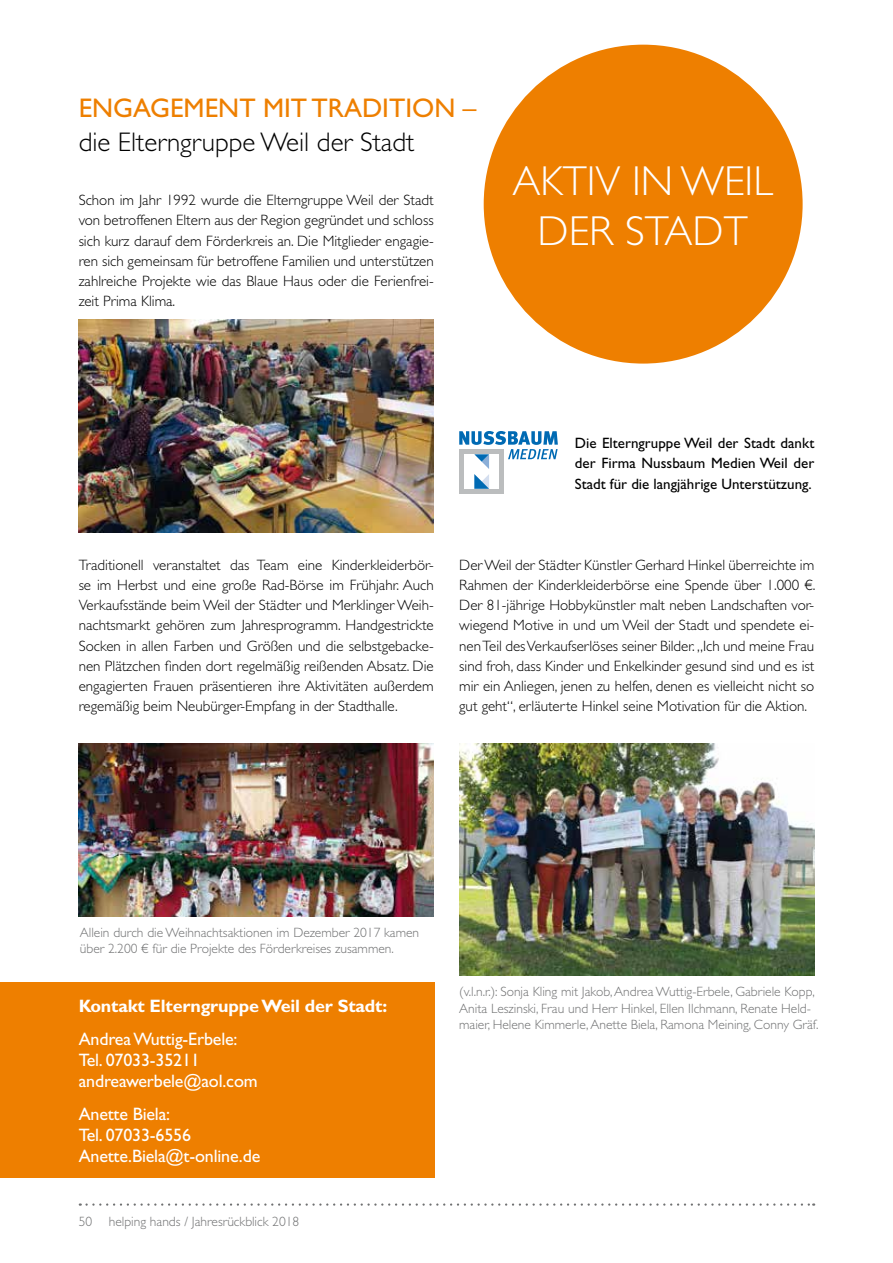
<style>
.page{position:relative;width:893px;height:1263px;background:#fff}
.page>*{position:absolute;margin:0;border:0;box-sizing:border-box;transform-origin:0 0}
.t1{font:300 42px/50.4px "Gill Sans";color:#fff;text-align:center}
.t2{font:300 27px "Gill Sans";color:#000}
.t3{font:27px "Gill Sans";color:#ee7f00}
.t4{font:18px/21px "Gill Sans";letter-spacing:-.01em;color:#fff}
.t5{font:700 18px "Gill Sans";letter-spacing:-.01em;color:#fff}
.t6{font:300 15px/20.2px "Gill Sans";color:#000;text-align:justify}
.t7{font:15px/20.2px "Gill Sans";color:#000;text-align:justify}
.t8{font:300 13.5px/16.5px "Gill Sans";color:#707172}
</style>
<div class="page">
<svg style="left:87px;top:1203px;width:727px;height:3px"></svg>
<div style="left:484px;top:45px;width:319px;height:319px;background:#ee7f00;border-radius:50%"></div>
<div style="left:459px;top:449px;width:45px;height:45px;background:#bbbdbe"></div>
<svg style="left:459px;top:431px;width:99px;height:58px"></svg>
<div style="left:0;top:982px;width:435px;height:196px;background:#ee7f00"></div>
<img style="left:79px;top:743px;width:355px;height:173px">
<img style="left:79px;top:320px;width:355px;height:212px">
<img style="left:459px;top:743px;width:355px;height:233px">
<h2 class="t3" style="left:79px;top:92px;width:399px">ENGAGEMENT MIT TRADITION –</h2>
<h2 class="t2" style="left:79px;top:127px;width:337px">die Elterngruppe Weil der Stadt</h2>
<p class="t6" style="left:79px;top:190px;width:357px">Schon im Jahr 1992 wurde die Elterngruppe Weil der Stadt von betroffenen Eltern aus der Region gegründet und schloss sich kurz darauf dem Förderkreis an. Die Mitglieder engagie&shy;ren sich gemeinsam für betroffene Familien und unterstützen zahlreiche Projekte wie das Blaue Haus oder die Ferienfrei&shy;zeit Prima Klima.</p>
<h1 class="t1" style="left:512px;top:156px;width:262px">AKTIV IN WEIL<br>DER STADT</h1>
<p class="t7" style="left:575px;top:433px;width:241px">Die Elterngruppe Weil der Stadt dankt der Firma Nussbaum Medien Weil der Stadt für die langjährige Unterstützung.</p>
<p class="t6" style="left:79px;top:555px;width:357px">Traditionell veranstaltet das Team eine Kinderkleiderbör&shy;se im Herbst und eine große Rad-Börse im Frühjahr. Auch Verkaufsstände beim Weil der Städter und Merklinger Weih&shy;nachtsmarkt gehören zum Jahresprogramm. Handgestrickte Socken in allen Farben und Größen und die selbstgebacke&shy;nen Plätzchen finden dort regelmäßig reißenden Absatz. Die engagierten Frauen präsentieren ihre Aktivitäten außerdem regemäßig beim Neubürger-Empfang in der Stadthalle.</p>
<p class="t6" style="left:459px;top:555px;width:358px">Der Weil der Städter Künstler Gerhard Hinkel überreichte im Rahmen der Kinderkleiderbörse eine Spende über 1.000 €.<br>Der 81-jährige Hobbykünstler malt neben Landschaften vor&shy;wiegend Motive in und um Weil der Stadt und spendete ei&shy;nen Teil des Verkaufserlöses seiner Bilder. „Ich und meine Frau sind froh, dass Kinder und Enkelkinder gesund sind und es ist mir ein Anliegen, jenen zu helfen, denen es vielleicht nicht so gut geht“, erläuterte Hinkel seine Motivation für die Aktion.</p>
<p class="t8" style="left:80px;top:924px;width:341px">Allein durch die Weihnachtsaktionen im Dezember 2017 kamen über 2.200 € für die Projekte des Förderkreises zusammen.</p>
<p class="t5" style="left:79px;top:995px;width:310px">Kontakt Elterngruppe Weil der Stadt:</p>
<p class="t4" style="left:79px;top:1028px;width:180px">Andrea Wuttig-Erbele:<br>Tel. 07033-35211 andreawerbele@aol.com</p>
<p class="t4" style="left:79px;top:1103px;width:183px">Anette Biela:<br>Tel. 07033-6556<br>Anette.Biela@t-online.de</p>
<p class="t8" style="left:79px;top:1214px;width:222px">50 helping hands / Jahresrückblick 2018</p>
<p class="t8" style="left:459px;top:984px;width:361px">(v.l.n.r.): Sonja Kling mit Jakob, Andrea Wuttig-Erbele, Gabriele Kopp,<br>Anita Leszinski, Frau und Herr Hinkel, Ellen Ilchmann, Renate Held&shy;maier, Helene Kimmerle, Anette Biela, Ramona Meining, Conny Gräf.</p>
</div>
